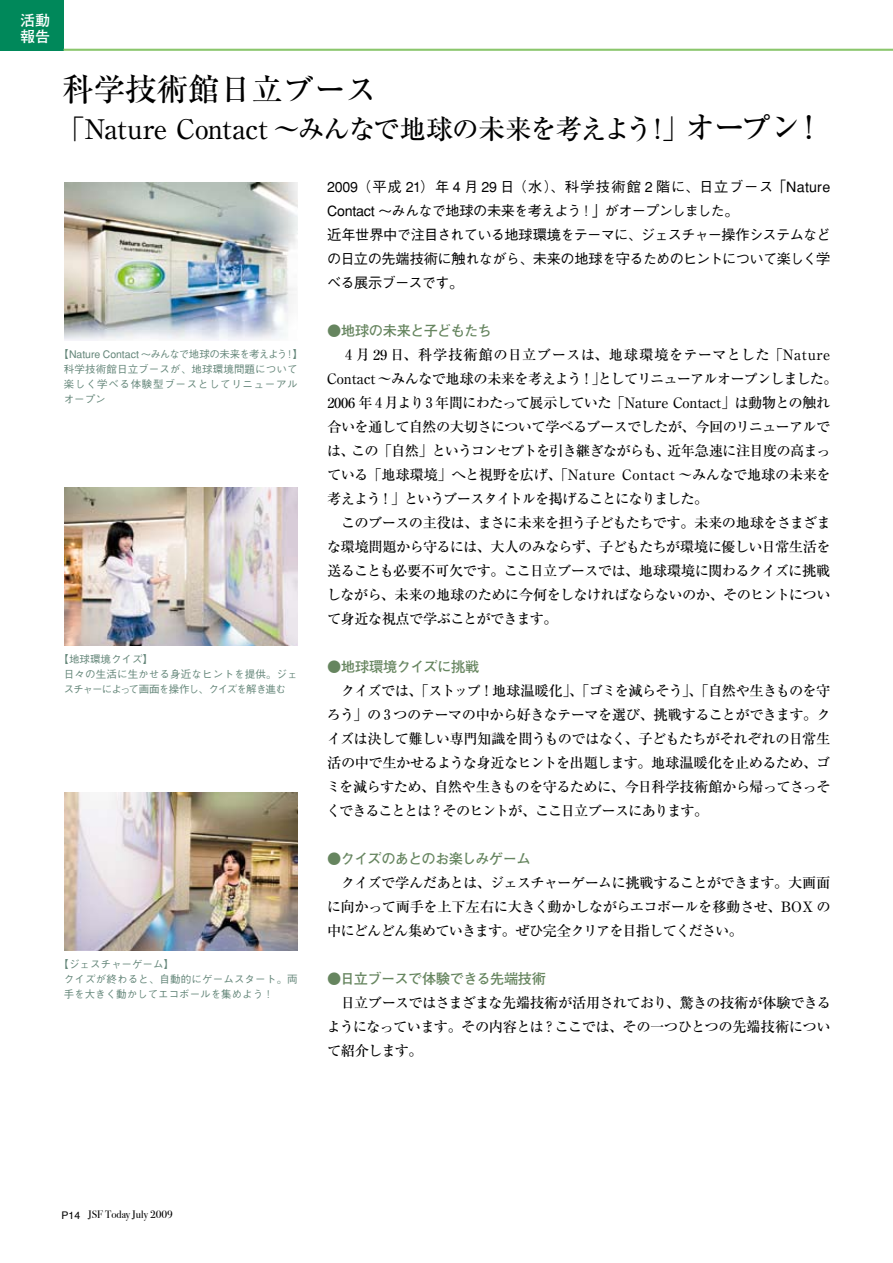
<style>
.page{position:relative;width:893px;height:1263px;background:#fff}
.page>*{position:absolute;margin:0;border:0;box-sizing:border-box;transform-origin:0 0}
.t1{font:500 31.5px "Ryumin";color:#000}
.t2{font:500 27px "Ryumin";letter-spacing:-.025em;color:#000}
.t3{font:700 15px/15.9px "Futo Go B101 Pro";color:#fff}
.t4{font:500 14.25px/24px "Ryumin";letter-spacing:-.045em;color:#000;text-align:justify}
.t5{font:500 14.25px/24px "Gothic BBB";letter-spacing:-.045em;color:#000}
.t6{font:700 14.25px "Futo Go B101";letter-spacing:-.045em;color:#66855f}
.t7{font:10.8px "Bodoni Svty Two ITCTT Book";color:#000}
.t8{font:500 10.5px/15px "Gothic BBB";letter-spacing:.005em;color:#648679}
.s1{font-size:31.5px}
.s2{font-family:"Helvetica";font-size:10.5px}
</style>
<div class="page">
<div style="left:0;top:0;width:64px;height:51px;background:#00885a"></div>
<hr style="left:64px;top:49px;width:829px;height:2px;background:#8bc66d">
<img style="left:64px;top:183px;width:233px;height:158px">
<img style="left:64px;top:488px;width:233px;height:157px">
<img style="left:64px;top:792px;width:233px;height:158px">
<p class="t3" style="left:20px;top:11px;width:31px">活動報告</p>
<h1 class="t1" style="left:62px;top:70px;width:316px">科学技術館日立ブース</h1>
<h2 class="t2" style="left:58px;top:112px;width:768px">「Nature Contact ～みんなで地球の未来を考えよう！」<span class="s1">オープン！</span></h2>
<p class="t5" style="left:327px;top:176px;width:505px">2009（平成 21）年 4 月 29 日（水）、科学技術館 2 階に、日立ブース「Nature Contact ～みんなで地球の未来を考えよう！」がオープンしました。<br>近年世界中で注目されている地球環境をテーマに、ジェスチャー操作システムなどの日立の先端技術に触れながら、未来の地球を守るためのヒントについて楽しく学べる展示ブースです。</p>
<p class="t6" style="left:327px;top:323px;width:166px">●地球の未来と子どもたち</p>
<p class="t4" style="left:327px;top:343px;width:513px;text-align:left">　４月 29 日、科学技術館の日立ブースは、地球環境をテーマとした「Nature Contact ～みんなで地球の未来を考えよう！」としてリニューアルオープンしました。2006 年４月より３年間にわたって展示していた「Nature Contact」は動物との触れ合いを通して自然の大切さについて学べるブースでしたが、今回のリニューアルでは、この「自然」というコンセプトを引き継ぎながらも、近年急速に注目度の高まっている「地球環境」へと視野を広げ、「Nature Contact ～みんなで地球の未来を考えよう！」というブースタイトルを掲げることになりました。<br>　このブースの主役は、まさに未来を担う子どもたちです。未来の地球をさまざまな環境問題から守るには、大人のみならず、子どもたちが環境に優しい日常生活を送ることも必要不可欠です。ここ日立ブースでは、地球環境に関わるクイズに挑戦しながら、未来の地球のために今何をしなければならないのか、そのヒントについて身近な視点で学ぶことができます。</p>
<p class="t6" style="left:327px;top:659px;width:154px">●地球環境クイズに挑戦</p>
<p class="t4" style="left:326px;top:679px;width:506px">　クイズでは、「ストップ！地球温暖化」、「ゴミを減らそう」、「自然や生きものを守ろう」の３つのテーマの中から好きなテーマを選び、挑戦することができます。クイズは決して難しい専門知識を問うものではなく、子どもたちがそれぞれの日常生活の中で生かせるような身近なヒントを出題します。地球温暖化を止めるため、ゴミを減らすため、自然や生きものを守るために、今日科学技術館から帰ってさっそくできることとは？そのヒントが、ここ日立ブースにあります。</p>
<p class="t6" style="left:327px;top:851px;width:205px">●クイズのあとのお楽しみゲーム</p>
<p class="t4" style="left:327px;top:871px;width:505px">　クイズで学んだあとは、ジェスチャーゲームに挑戦することができます。大画面に向かって両手を上下左右に大きく動かしながらエコボールを移動させ、BOX の中にどんどん集めていきます。ぜひ完全クリアを目指してください。</p>
<p class="t6" style="left:327px;top:971px;width:220px">●日立ブースで体験できる先端技術</p>
<p class="t4" style="left:327px;top:991px;width:506px">　日立ブースではさまざまな先端技術が活用されており、驚きの技術が体験できるようになっています。その内容とは？ここでは、その一つひとつの先端技術について紹介します。</p>
<p class="t8" style="left:64px;top:347px;width:241px;text-indent:-5px">【Nature Contact ～みんなで地球の未来を考えよう！】科学技術館日立ブースが、地球環境問題について楽しく学べる体験型ブースとしてリニューアルオープン</p>
<p class="t8" style="left:64px;top:652px;width:235px;text-indent:-5px">【地球環境クイズ】<br>日々の生活に生かせる身近なヒントを提供。ジェスチャーによって画面を操作し、クイズを解き進む</p>
<p class="t8" style="left:64px;top:956px;width:235px;text-indent:-5px">【ジェスチャーゲーム】<br>クイズが終わると、自動的にゲームスタート。両手を大きく動かしてエコボールを集めよう！</p>
<p class="t7" style="left:62px;top:1205px;width:113px"><span class="s2">P14</span> JSF Today July 2009</p>
</div>
